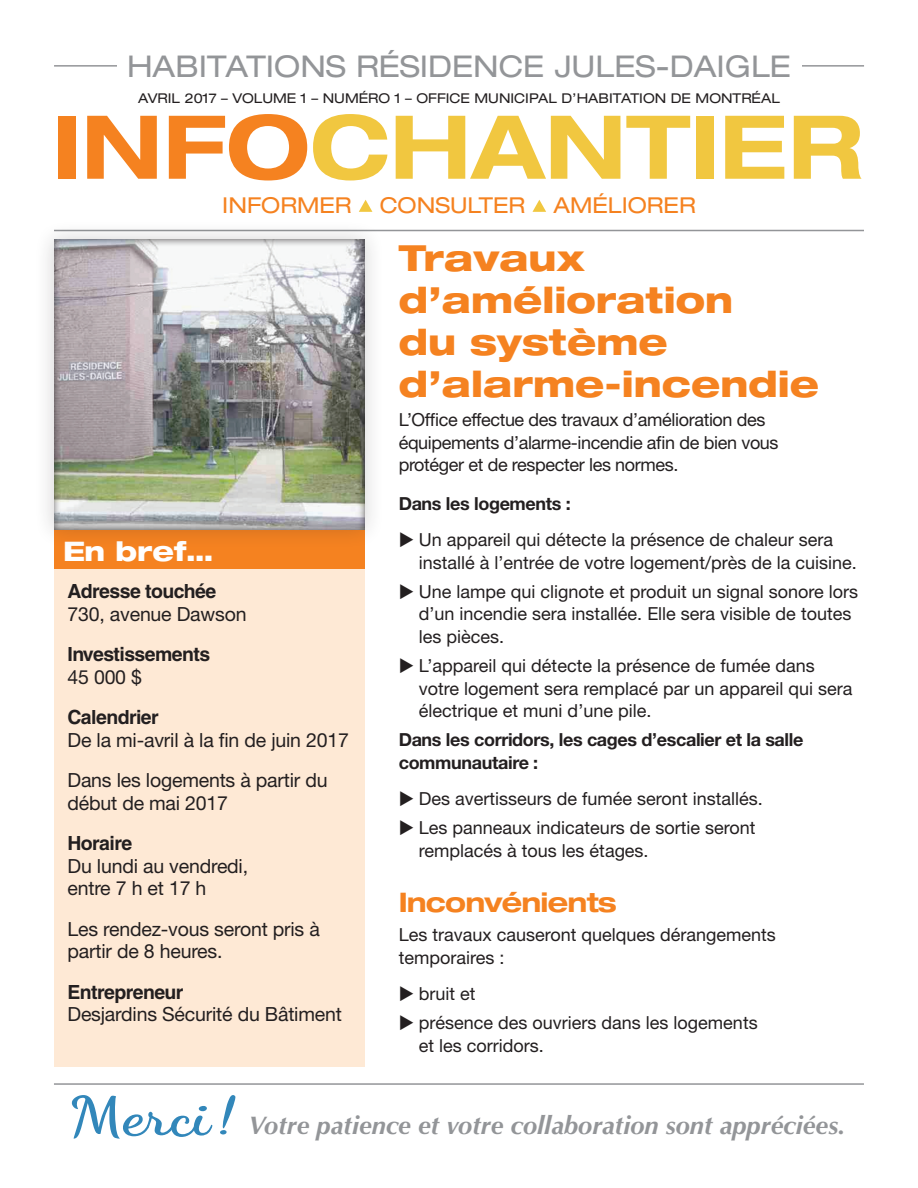
<style>
.page{position:relative;width:918px;height:1188px;background:#fff}
.page>*{position:absolute;margin:0;border:0;box-sizing:border-box;transform-origin:0 0}
.t1{font:700 expanded 88.2px "Helvetica Neue";color:#f1c740}
.t2{font:800 expanded 36px/42px "Helvetica Neue";color:#f58220}
.t3{font:expanded 30px "Helvetica Neue";color:#939598}
.t4{font:700 expanded 27px "Helvetica Neue";letter-spacing:-.03em;color:#f58220}
.t5{font:800 expanded 27px "Helvetica Neue";color:#fff}
.t6{font:italic 700 25.5px "Optima";color:#939598}
.t7{font:expanded 21.9px "Helvetica Neue";color:#f58220}
.t8{font:19.5px/22.5px "Helvetica Neue";letter-spacing:-.01em;color:#231f20}
.t9{font:700 19.5px "Helvetica";letter-spacing:-.03em;color:#231f20}
.t10{font:18px/22.5px "Helvetica Neue";color:#231f20}
.t11{font:18px/22.5px "Helvetica Neue";letter-spacing:-.02em;color:#231f20}
.t12{font:700 18px/22.5px "Helvetica Neue";letter-spacing:-.02em;color:#231f20}
.t13{font:expanded 13.5px "Helvetica Neue";color:#231f20}
.s1{color:#f58220}
.s2{font-family:"Dancing Script";font-size:54px;color:#3287ba}
</style>
<div class="page">
<hr style="left:54px;top:65px;width:810px;height:2px;background:#939598">
<hr style="left:54px;top:230px;width:810px;height:1px;background:#939598">
<svg style="left:359px;top:200px;width:13px;height:12px"></svg>
<svg style="left:533px;top:200px;width:13px;height:12px"></svg>
<div style="left:54px;top:530px;width:310px;height:40px;background:#f58220"></div>
<div style="left:54px;top:570px;width:310px;height:497px;background:#fee9d5"></div>
<div style="left:34px;top:219px;width:351px;height:331px;background:#231f20;opacity:.2"></div>
<div style="left:54px;top:239px;width:312px;height:291px;background:#231f20;opacity:.75"></div>
<div style="left:117px;top:44px;width:684px;height:43px;background:#fff"></div>
<hr style="left:54px;top:1083px;width:810px;height:2px;background:#939598">
<h3 class="t3" style="left:127px;top:49px;width:665px">HABITATIONS RÉSIDENCE JULES-DAIGLE</h3>
<p class="t13" style="left:138px;top:90px;width:643px">AVRIL 2017 – VOLUME 1 – NUMÉRO 1 – OFFICE MUNICIPAL D’HABITATION DE MONTRÉAL</p>
<h1 class="t1" style="left:52px;top:92px;width:812px"><span class="s1">INFO</span>CHANTIER</h1>
<p class="t7" style="left:222px;top:192px;width:131px">INFORMER</p>
<p class="t7" style="left:380px;top:192px;width:147px">CONSULTER</p>
<p class="t7" style="left:554px;top:192px;width:144px">AMÉLIORER</p>
<h3 class="t5" style="left:63px;top:534px;width:151px">En bref…</h3>
<p class="t9" style="left:68px;top:580px;width:150px">Adresse touchée</p>
<p class="t8" style="left:68px;top:602px;width:181px">730, avenue Dawson</p>
<p class="t9" style="left:68px;top:643px;width:144px">Investissements</p>
<p class="t8" style="left:68px;top:665px;width:76px">45 000 $</p>
<p class="t9" style="left:68px;top:706px;width:93px">Calendrier</p>
<p class="t8" style="left:68px;top:719px;width:283px;line-height:40.5px">De la mi-avril à la fin de juin 2017<br>Dans les logements à partir du</p>
<p class="t8" style="left:68px;top:791px;width:162px">début de mai 2017</p>
<p class="t9" style="left:68px;top:832px;width:66px">Horaire</p>
<p class="t8" style="left:68px;top:854px;width:182px">Du lundi au vendredi, entre 7 h et 17 h</p>
<p class="t8" style="left:68px;top:917px;width:254px">Les rendez-vous seront pris à partir de 8 heures.</p>
<p class="t9" style="left:68px;top:980px;width:118px">Entrepreneur</p>
<p class="t8" style="left:68px;top:1003px;width:276px">Desjardins Sécurité du Bâtiment</p>
<h2 class="t2" style="left:399px;top:236px;width:422px">Travaux d’amélioration<br>du système d’alarme-incendie</h2>
<p class="t11" style="left:399px;top:408px;width:381px">L’Office effectue des travaux d’amélioration des équipements d’alarme-incendie afin de bien vous protéger et de respecter les normes.</p>
<p class="t12" style="left:399px;top:493px;width:174px">Dans les logements :</p>
<p class="t10" style="left:419px;top:528px;width:439px;text-indent:-20px">◆ Un appareil qui détecte la présence de chaleur sera installé à l’entrée de votre logement/près de la cuisine.</p>
<p class="t10" style="left:419px;top:580px;width:441px;text-indent:-20px">◆ Une lampe qui clignote et produit un signal sonore lors d’un incendie sera installée. Elle sera visible de toutes les pièces.</p>
<p class="t10" style="left:419px;top:654px;width:435px;text-indent:-20px">◆ L’appareil qui détecte la présence de fumée dans votre logement sera remplacé par un appareil qui sera électrique et muni d’une pile.</p>
<p class="t12" style="left:399px;top:729px;width:406px">Dans les corridors, les cages d’escalier et la salle communautaire :</p>
<p class="t10" style="left:399px;top:787px;width:365px">◆ Des avertisseurs de fumée seront installés.</p>
<p class="t10" style="left:419px;top:816px;width:338px;text-indent:-20px">◆ Les panneaux indicateurs de sortie seront remplacés à tous les étages.</p>
<h3 class="t4" style="left:399px;top:886px;width:220px">Inconvénients</h3>
<p class="t10" style="left:399px;top:924px;width:379px">Les travaux causeront quelques dérangements temporaires :</p>
<p class="t10" style="left:399px;top:982px;width:78px">◆ bruit et</p>
<p class="t10" style="left:419px;top:1011px;width:340px;text-indent:-20px">◆ présence des ouvriers dans les logements et les corridors.</p>
<h3 class="t6" style="left:73px;top:1110px;width:774px"><span class="s2">Merci!</span> Votre patience et votre collaboration sont appréciées.</h3>
</div>
